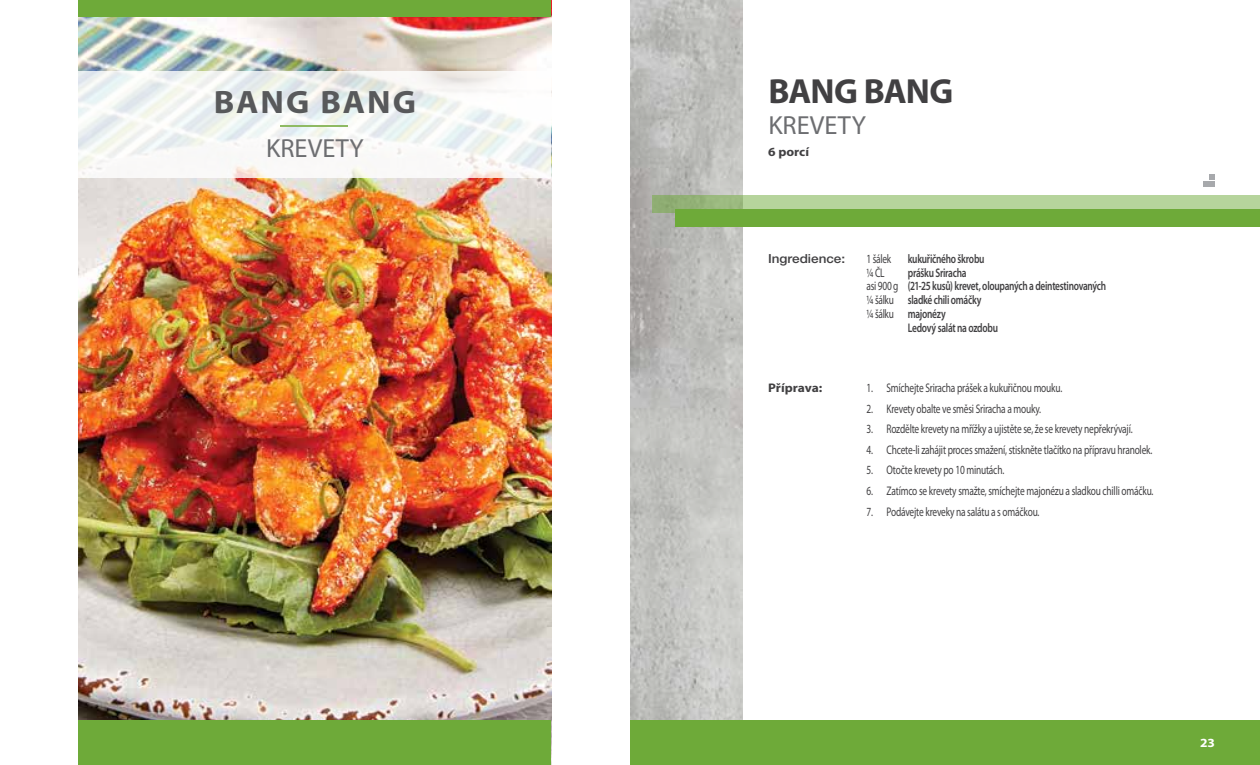
<style>
.page{position:relative;width:1260px;height:765px;background:#fff}
.page>*{position:absolute;margin:0;border:0;box-sizing:border-box;transform-origin:0 0}
.t1{font:700 35px "Myriad Pro";letter-spacing:-.025em;color:#414042}
.t2{font:700 32.5px "Myriad Pro";letter-spacing:.055em;color:#58595b;scale:1.05 1}
.t3{font:26.25px "Myriad Pro";letter-spacing:.005em;color:#6d6e71}
.t4{font:12.5px "Myriad Pro";letter-spacing:-.02em;color:#414042;scale:.75 1}
.t5{font:600 12.5px "Myriad Pro";letter-spacing:-.03em;color:#414042;scale:.75 1}
.t6{font:700 12.5px "Myriad Pro";color:#414042;scale:1.08 1}
.t7{font:500 12.5px "Helvetica Neue LT";color:#414042;scale:1.08 1}
.t8{font:700 12.5px "Myriad Pro";color:#fff;scale:1.08 1}
.s1{font-weight:400}
</style>
<div class="page">
<img style="left:79px;top:17px;width:472px;height:703px">
<img style="left:630px;top:0;width:112px;height:720px">
<div style="left:630px;top:720px;width:630px;height:45px;background:#6eaa39"></div>
<svg style="left:652px;top:195px;width:608px;height:18px;background:#b0ce96"></svg>
<div style="left:675px;top:209px;width:585px;height:18px;background:#6eaa39"></div>
<svg style="left:79px;top:71px;width:472px;height:106px;fill:#f6f7f6"></svg>
<div style="left:79px;top:720px;width:472px;height:45px;background:#6eaa39"></div>
<div style="left:79px;top:0;width:472px;height:17px;background:#6eaa39"></div>
<svg style="left:1203px;top:174px;width:12px;height:13px"></svg>
<hr style="left:280px;top:126px;width:67px;height:1px;background:#8fba63">
<h2 class="t2" style="left:214px;top:84px;width:194px">BANG BANG</h2>
<h3 class="t3" style="left:266px;top:132px;width:99px">KREVETY</h3>
<h1 class="t1" style="left:768px;top:72px;width:186px">BANG BANG</h1>
<h3 class="t3" style="left:768px;top:109px;width:99px">KREVETY</h3>
<p class="t6" style="left:768px;top:145px;width:39px">6 porcí</p>
<p class="t7" style="left:768px;top:251px;width:73px">Ingredience:</p>
<p class="t4" style="left:867px;top:251px;width:34px">1 šálek</p>
<p class="t5" style="left:908px;top:252px;width:104px">kukuřičného škrobu</p>
<p class="t4" style="left:867px;top:265px;width:26px">¼ ČL</p>
<p class="t5" style="left:908px;top:265px;width:80px">prášku Sriracha</p>
<p class="t5" style="left:867px;top:279px;width:321px"><span class="s1">asi 900 g</span> (21-25 kusů) krevet, oloupaných a deintestinovaných</p>
<p class="t5" style="left:867px;top:293px;width:155px"><span class="s1">¼ šálku</span> sladké chili omáčky</p>
<p class="t5" style="left:867px;top:307px;width:107px"><span class="s1">¼ šálku</span> majonézy</p>
<p class="t5" style="left:908px;top:320px;width:122px">Ledový salát na ozdobu</p>
<p class="t6" style="left:768px;top:381px;width:52px">Příprava:</p>
<p class="t4" style="left:867px;top:380px;width:263px">1. Smíchejte Sriracha prášek a kukuřičnou mouku.</p>
<p class="t4" style="left:867px;top:401px;width:234px">2. Krevety obalte ve směsi Sriracha a mouky.</p>
<p class="t4" style="left:867px;top:421px;width:356px">3. Rozdělte krevety na mřížky a ujistěte se, že se krevety nepřekrývají.</p>
<p class="t4" style="left:867px;top:442px;width:383px">4. Chcete-li zahájit proces smažení, stiskněte tlačítko na přípravu hranolek.</p>
<p class="t4" style="left:867px;top:462px;width:185px">5. Otočte krevety po 10 minutách.</p>
<p class="t4" style="left:867px;top:483px;width:384px">6. Zatímco se krevety smažte, smíchejte majonézu a sladkou chilli omáčku.</p>
<p class="t4" style="left:867px;top:504px;width:232px">7. Podávejte kreveky na salátu a s omáčkou.</p>
<p class="t8" style="left:1200px;top:736px;width:15px">23</p>
</div>
